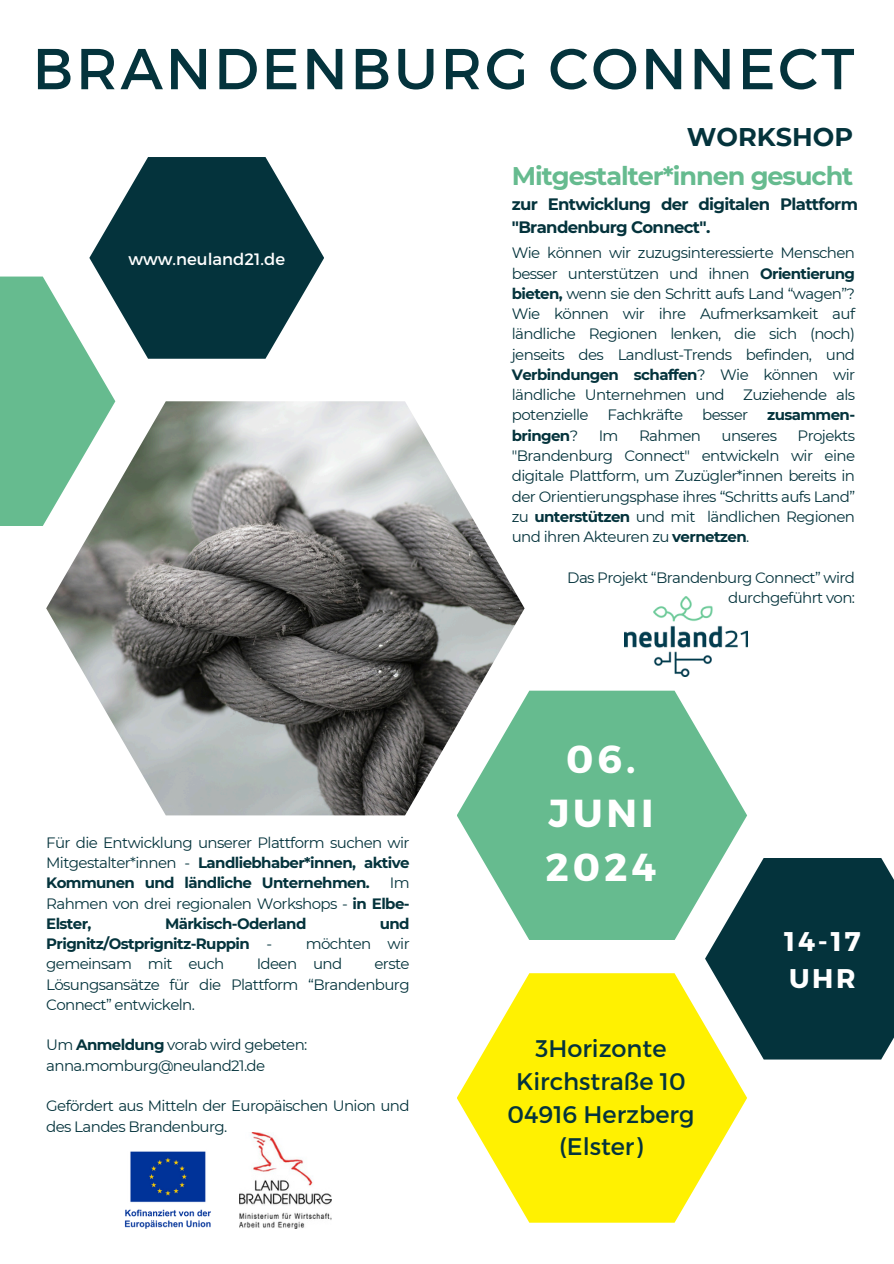
<style>
.page{position:relative;width:894px;height:1264px;background:#fff}
.page>*{position:absolute;margin:0;border:0;box-sizing:border-box;transform-origin:0 0}
.t1{font:57.6px "Montserrat";letter-spacing:.05em;color:#04333c}
.t2{font:700 39px/54px "Montserrat";letter-spacing:.1em;color:#fff;text-align:center}
.t3{font:700 27px/37.2px "Montserrat";letter-spacing:.1em;color:#fff}
.t4{font:700 25.5px "Montserrat";letter-spacing:-.04em;color:#66bb8f}
.t5{font:700 25.5px "Montserrat";color:#04333c}
.t6{font:24px/32.7px "Montserrat";color:#04333c;text-align:center}
.t7{font:700 16.5px/22.5px "Montserrat";letter-spacing:-.04em;color:#04333c}
.t8{font:16.5px "Montserrat";color:#fff}
.t9{font:15px/20.2px "Montserrat";letter-spacing:-.04em;color:#04333c;text-align:justify}
.t10{font:700 15px "Montserrat";letter-spacing:-.04em;color:#04333c}
.s1{font-weight:700}
.s2{font-weight:400}
</style>
<div class="page">
<img style="left:46px;top:401px;width:478px;height:414px">
<svg style="left:456px;top:690px;width:291px;height:250px;fill:#66bb8f"></svg>
<svg style="left:457px;top:973px;width:290px;height:249px;fill:#fff101"></svg>
<svg style="left:704px;top:857px;width:189px;height:202px"></svg>
<svg style="left:0;top:276px;width:115px;height:250px;fill:#66bb8f"></svg>
<svg style="left:89px;top:157px;width:235px;height:202px;fill:#04333c"></svg>
<img style="left:624px;top:596px;width:123px;height:80px">
<img style="left:124px;top:1151px;width:87px;height:78px">
<img style="left:240px;top:1132px;width:91px;height:96px">
<p class="t1" style="left:33px;top:31px;width:823px">BRANDENBURG CONNECT</p>
<p class="t5" style="left:686px;top:121px;width:168px">WORKSHOP</p>
<h3 class="t8" style="left:128px;top:248px;width:158px">www.neuland21.de</h3>
<p class="t9" style="left:46px;top:832px;width:365px">Für die Entwicklung unserer Plattform suchen wir Mitgestalter*innen - <span class="s1">Landliebhaber*innen, aktive Kommunen und ländliche Unternehmen.</span></p>
<p class="t9" style="left:46px;top:872px;width:365px;text-indent:343px">Im Rahmen von drei regionalen Workshops - <span class="s1">in Elbe-Elster,</span></p>
<p class="t10" style="left:165px;top:914px;width:143px">Märkisch-Oderland</p>
<p class="t10" style="left:380px;top:914px;width:31px">und</p>
<p class="t10" style="left:46px;top:934px;width:227px">Prignitz/Ostprignitz-Ruppin <span class="s2">-</span></p>
<p class="t9" style="left:306px;top:933px;width:105px">möchten wir</p>
<p class="t9" style="left:46px;top:953px;width:180px">gemeinsam mit euch</p>
<p class="t9" style="left:256px;top:953px;width:87px">Ideen und</p>
<p class="t9" style="left:46px;top:953px;width:365px;text-align:right">erste<br>Lösungsansätze für die Plattform “Brandenburg</p>
<h2 class="t9" style="left:46px;top:994px;width:150px">Connect” entwickeln.</h2>
<h2 class="t9" style="left:46px;top:1034px;width:262px">Um <span class="s1">Anmeldung</span> vorab wird gebeten: anna.momburg@neuland21.de</h2>
<h2 class="t9" style="left:46px;top:1095px;width:365px">Gefördert aus Mitteln der Europäischen Union und des Landes Brandenburg.</h2>
<p class="t4" style="left:511px;top:160px;width:343px">Mitgestalter*innen gesucht</p>
<p class="t7" style="left:511px;top:193px;width:347px">zur Entwicklung der digitalen Plattform "Brandenburg Connect".</p>
<p class="t9" style="left:511px;top:243px;width:345px">Wie können wir zuzugsinteressierte Menschen besser unterstützen und ihnen <span class="s1">Orientierung bieten,</span> wenn sie den Schritt aufs Land “wagen”?<br>Wie können wir ihre Aufmerksamkeit auf ländliche Regionen lenken, die sich (noch) jenseits des Landlust-Trends befinden, und <span class="s1">Verbindungen schaffen</span>? Wie können wir ländliche Unternehmen und Zuziehende als potenzielle</p>
<p class="t9" style="left:607px;top:405px;width:77px">Fachkräfte</p>
<p class="t9" style="left:702px;top:405px;width:47px">besser</p>
<p class="t10" style="left:766px;top:406px;width:89px">zusammen-</p>
<p class="t10" style="left:511px;top:426px;width:68px">bringen<span class="s2">?</span></p>
<p class="t9" style="left:598px;top:425px;width:21px">Im</p>
<p class="t9" style="left:638px;top:425px;width:63px">Rahmen</p>
<p class="t9" style="left:721px;top:425px;width:57px">unseres</p>
<p class="t9" style="left:511px;top:425px;width:345px;text-indent:285px">Projekts "Brandenburg Connect" entwickeln wir eine digitale Plattform, um Zuzügler*innen bereits in der Orientierungsphase ihres “Schritts aufs Land” zu <span class="s1">unterstützen</span> und mit ländlichen Regionen und ihren Akteuren zu <span class="s1">vernetzen</span>.</p>
<h3 class="t9" style="left:567px;top:567px;width:289px;text-align:right">Das Projekt “Brandenburg Connect” wird durchgeführt von:</h3>
<h4 class="t2" style="left:545px;top:730px;width:112px">06.<br>JUNI<br>2024</h4>
<p class="t6" style="left:507px;top:1031px;width:188px">3Horizonte<br>Kirchstraße 10<br>04916 Herzberg (Elster)</p>
<p class="t3" style="left:784px;top:921px;width:78px">14-17<br>UHR</p>
</div>
